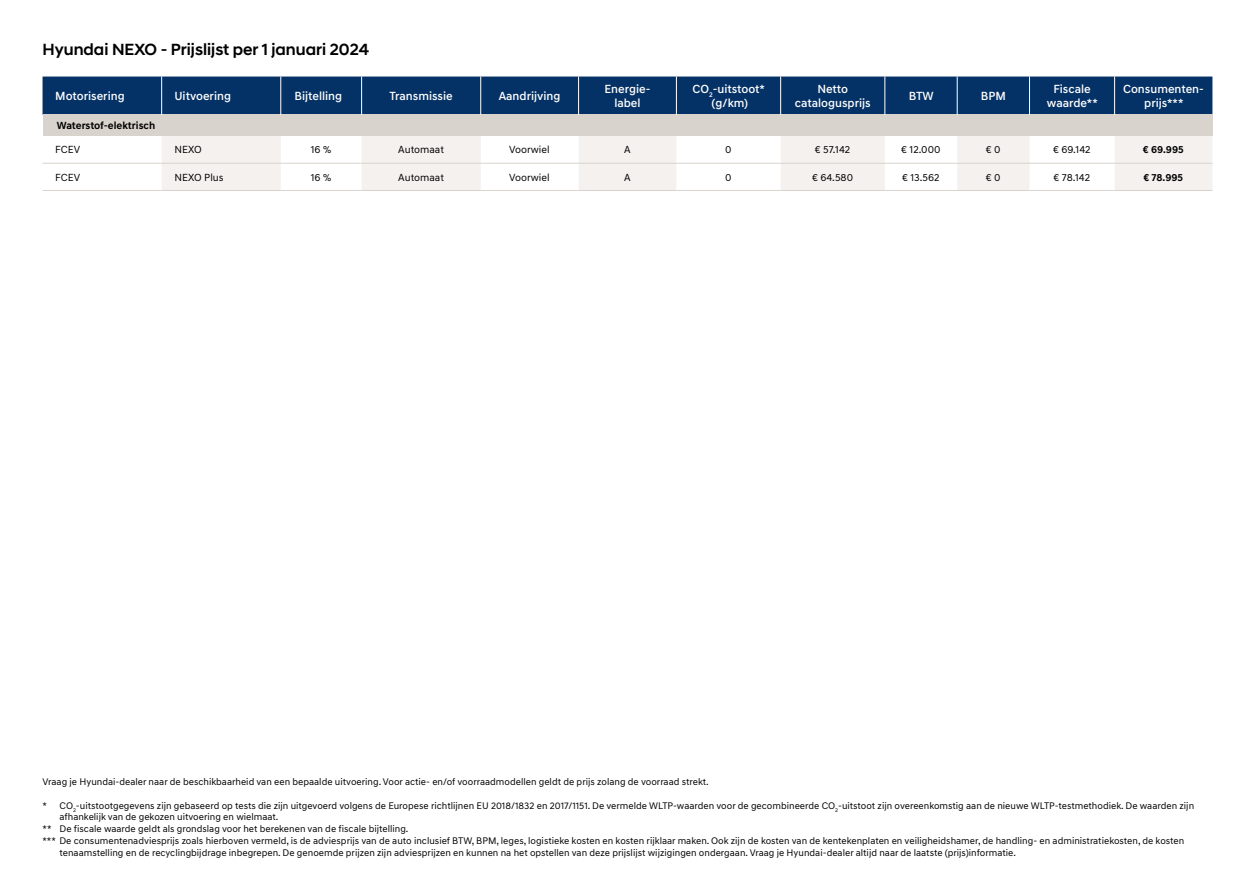
<style>
.page{position:relative;width:1255px;height:893px;background:#fff}
.page>*{position:absolute;margin:0;border:0;box-sizing:border-box;transform-origin:0 0}
.t1{font:500 16.5px "Hyundai Sans Head";color:#000}
.t2{font:500 12px/13.5px "Hyundai Sans Text";color:#fff;text-align:center}
.t3{font:10.5px "Hyundai Sans Text";color:#000}
.t4{font:700 10.5px "Hyundai Sans Text";color:#000}
.t5{font:9.75px "Hyundai Sans Text";color:#000}
</style>
<div class="page">
<div style="left:43px;top:77px;width:1169px;height:38px;background:#053266"></div>
<div style="left:43px;top:115px;width:1169px;height:21px;background:#d9d3cd"></div>
<svg style="left:162px;top:136px;width:1050px;height:54px;fill:#f4f1ef"></svg>
<hr style="left:43px;top:163px;width:119px;height:1px;background:#d9d3cd">
<hr style="left:281px;top:163px;width:80px;height:1px;background:#d9d3cd">
<hr style="left:480px;top:163px;width:98px;height:1px;background:#d9d3cd">
<hr style="left:676px;top:163px;width:104px;height:1px;background:#d9d3cd">
<hr style="left:884px;top:163px;width:73px;height:1px;background:#d9d3cd">
<hr style="left:1029px;top:163px;width:85px;height:1px;background:#d9d3cd">
<hr style="left:43px;top:190px;width:119px;height:1px;background:#d9d3cd">
<hr style="left:281px;top:190px;width:80px;height:1px;background:#d9d3cd">
<hr style="left:480px;top:190px;width:98px;height:1px;background:#d9d3cd">
<hr style="left:676px;top:190px;width:104px;height:1px;background:#d9d3cd">
<hr style="left:884px;top:190px;width:73px;height:1px;background:#d9d3cd">
<hr style="left:1029px;top:190px;width:85px;height:1px;background:#d9d3cd">
<hr style="left:161px;top:77px;width:1px;height:38px;background:#fff">
<hr style="left:280px;top:77px;width:1px;height:38px;background:#fff">
<hr style="left:361px;top:77px;width:1px;height:38px;background:#fff">
<hr style="left:480px;top:77px;width:1px;height:38px;background:#fff">
<hr style="left:578px;top:77px;width:1px;height:38px;background:#fff">
<hr style="left:676px;top:77px;width:1px;height:38px;background:#fff">
<hr style="left:780px;top:77px;width:1px;height:38px;background:#fff">
<hr style="left:884px;top:77px;width:1px;height:38px;background:#fff">
<hr style="left:956px;top:77px;width:1px;height:38px;background:#fff">
<hr style="left:1029px;top:77px;width:1px;height:38px;background:#fff">
<hr style="left:1114px;top:77px;width:1px;height:38px;background:#fff">
<hr style="left:578px;top:163px;width:98px;height:1px;background:#d9d3cd">
<hr style="left:578px;top:190px;width:98px;height:1px;background:#d9d3cd">
<hr style="left:780px;top:163px;width:104px;height:1px;background:#d9d3cd">
<hr style="left:780px;top:190px;width:104px;height:1px;background:#d9d3cd">
<hr style="left:957px;top:163px;width:72px;height:1px;background:#d9d3cd">
<hr style="left:957px;top:190px;width:72px;height:1px;background:#d9d3cd">
<hr style="left:1114px;top:163px;width:98px;height:1px;background:#d9d3cd">
<hr style="left:1114px;top:190px;width:98px;height:1px;background:#d9d3cd">
<hr style="left:361px;top:163px;width:119px;height:1px;background:#d9d3cd">
<hr style="left:361px;top:190px;width:119px;height:1px;background:#d9d3cd">
<hr style="left:162px;top:163px;width:119px;height:1px;background:#d9d3cd">
<hr style="left:162px;top:190px;width:119px;height:1px;background:#d9d3cd">
<h1 class="t1" style="left:43px;top:39px;width:328px">Hyundai NEXO - Prijslijst per 1 januari 2024</h1>
<p class="t2" style="left:55px;top:89px;width:71px">Motorisering</p>
<p class="t2" style="left:174px;top:89px;width:58px">Uitvoering</p>
<p class="t2" style="left:294px;top:89px;width:49px">Bijtelling</p>
<p class="t2" style="left:389px;top:89px;width:65px">Transmissie</p>
<p class="t2" style="left:498px;top:89px;width:63px">Aandrijving</p>
<p class="t2" style="left:604px;top:83px;width:47px">Energie&shy;label</p>
<p class="t2" style="left:692px;top:83px;width:74px">CO<sub>2</sub>-uitstoot* (g/km)</p>
<p class="t2" style="left:794px;top:83px;width:77px">Netto catalogusprijs</p>
<p class="t2" style="left:908px;top:89px;width:26px">BTW</p>
<p class="t2" style="left:980px;top:89px;width:27px">BPM</p>
<p class="t2" style="left:1046px;top:83px;width:52px">Fiscale waarde**</p>
<p class="t2" style="left:1122px;top:83px;width:82px">Consumenten&shy;prijs***</p>
<p class="t4" style="left:57px;top:119px;width:100px">Waterstof-elektrisch</p>
<p class="t3" style="left:55px;top:144px;width:26px">FCEV</p>
<p class="t3" style="left:174px;top:144px;width:29px">NEXO</p>
<p class="t3" style="left:311px;top:144px;width:22px">16 %</p>
<p class="t3" style="left:398px;top:144px;width:47px">Automaat</p>
<p class="t3" style="left:509px;top:144px;width:42px">Voorwiel</p>
<p class="t3" style="left:624px;top:144px;width:8px">A</p>
<p class="t3" style="left:725px;top:144px;width:8px">0</p>
<p class="t3" style="left:814px;top:144px;width:37px">€ 57.142</p>
<p class="t3" style="left:901px;top:144px;width:41px">€ 12.000</p>
<p class="t3" style="left:985px;top:144px;width:16px">€ 0</p>
<p class="t3" style="left:1052px;top:144px;width:39px">€ 69.142</p>
<p class="t4" style="left:1142px;top:143px;width:42px">€ 69.995</p>
<p class="t3" style="left:55px;top:171px;width:26px">FCEV</p>
<p class="t3" style="left:174px;top:171px;width:51px">NEXO Plus</p>
<p class="t3" style="left:311px;top:171px;width:22px">16 %</p>
<p class="t3" style="left:398px;top:171px;width:47px">Automaat</p>
<p class="t3" style="left:509px;top:171px;width:42px">Voorwiel</p>
<p class="t3" style="left:624px;top:171px;width:8px">A</p>
<p class="t3" style="left:725px;top:171px;width:8px">0</p>
<p class="t3" style="left:812px;top:171px;width:43px">€ 64.580</p>
<p class="t3" style="left:902px;top:171px;width:39px">€ 13.562</p>
<p class="t3" style="left:985px;top:171px;width:16px">€ 0</p>
<p class="t3" style="left:1053px;top:171px;width:38px">€ 78.142</p>
<p class="t4" style="left:1143px;top:171px;width:41px">€ 78.995</p>
<p class="t5" style="left:43px;top:776px;width:667px">Vraag je Hyundai-dealer naar de beschikbaarheid van een bepaalde uitvoering. Voor actie- en/of voorraadmodellen geldt de prijs zolang de voorraad strekt.</p>
<p class="t5" style="left:43px;top:799px;width:1153px">* CO<sub>2</sub>-uitstootgegevens zijn gebaseerd op tests die zijn uitgevoerd volgens de Europese richtlijnen EU 2018/1832 en 2017/1151. De vermelde WLTP-waarden voor de gecombineerde CO<sub>2</sub>-uitstoot zijn overeenkomstig aan de nieuwe WLTP-testmethodiek. De waarden zijn</p>
<p class="t5" style="left:60px;top:811px;width:220px">afhankelijk van de gekozen uitvoering en wielmaat.</p>
<p class="t5" style="left:43px;top:823px;width:367px">** De fiscale waarde geldt als grondslag voor het berekenen van de fiscale bijtelling.</p>
<p class="t5" style="left:42px;top:835px;width:1143px">*** De consumentenadviesprijs zoals hierboven vermeld, is de adviesprijs van de auto inclusief BTW, BPM, leges, logistieke kosten en kosten rijklaar maken. Ook zijn de kosten van de kentekenplaten en veiligheidshamer, de handling- en administratiekosten, de kosten</p>
<p class="t5" style="left:59px;top:846px;width:957px">tenaamstelling en de recyclingbijdrage inbegrepen. De genoemde prijzen zijn adviesprijzen en kunnen na het opstellen van deze prijslijst wijzigingen ondergaan. Vraag je Hyundai-dealer altijd naar de laatste (prijs)informatie.</p>
</div>
